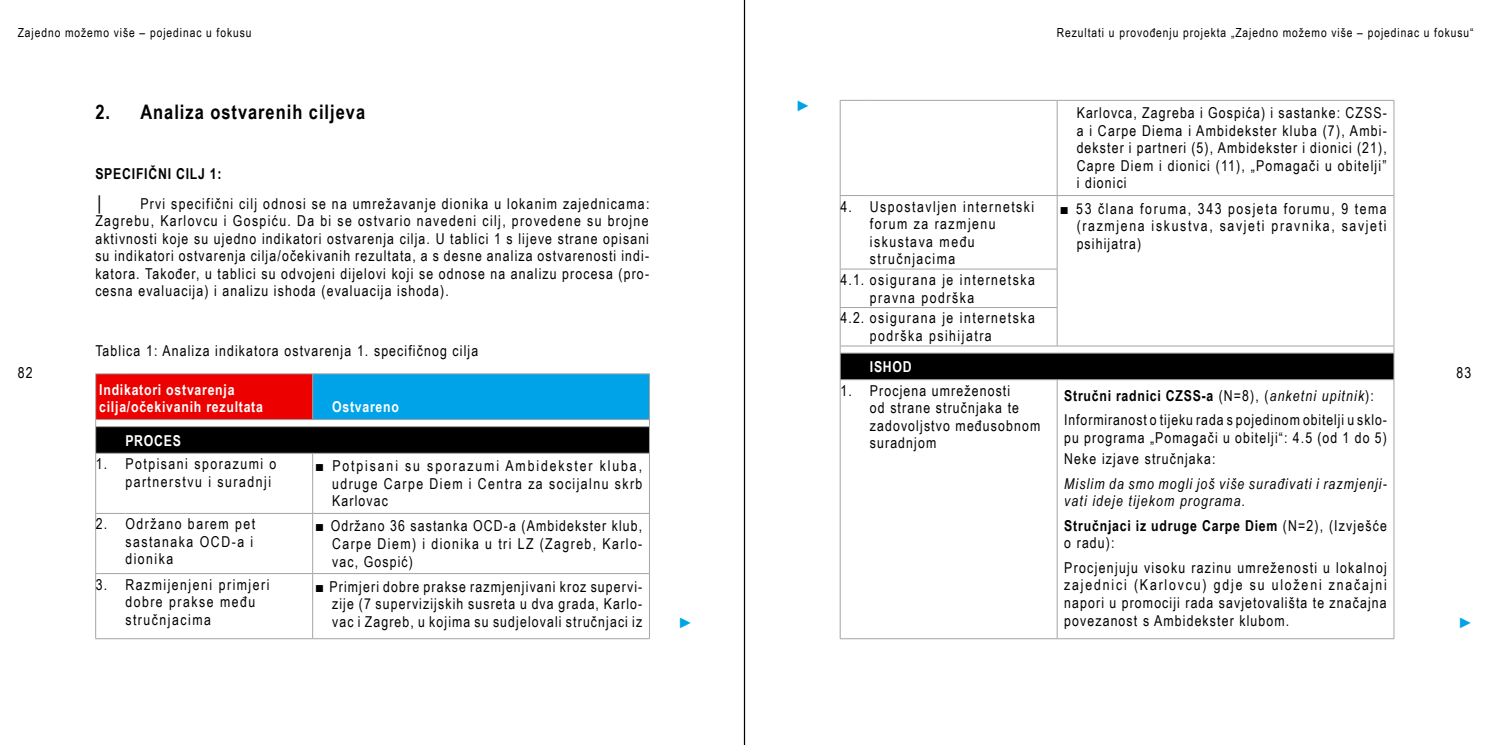
<style>
.page{position:relative;width:1489px;height:745px;background:#fff}
.page>*{position:absolute;margin:0;border:0;box-sizing:border-box;transform-origin:0 0}
.t1{font:700 20px "Arial Narrow";letter-spacing:.05em;color:#000}
.t2{font:15px/17.5px "Arial Narrow";letter-spacing:.075em;color:#000;text-align:justify}
.t3{font:15px/17.5px "Arial Narrow";letter-spacing:.1em;color:#000}
.t4{font:italic 15px/17.5px "Arial Narrow";letter-spacing:.075em;color:#000}
.t5{font:700 15px/17.5px "Arial Narrow";letter-spacing:.055em;color:#000}
.t6{font:700 15px/17.5px "Arial Narrow";letter-spacing:.05em;color:#fff}
.t7{font:15px "Arial Narrow";color:#00a3e7}
.t8{font:12.5px "Arial Narrow";letter-spacing:.075em;color:#000}
.s1{font-weight:700}
.s2{font-style:italic}
.s3{font-weight:400}
</style>
<div class="page">
<hr style="left:743px;top:0;width:1px;height:744px;background:#000">
<hr style="left:744px;top:0;width:1px;height:744px;background:#000">
<div style="left:96px;top:373px;width:216px;height:46px;background:#ec0000"></div>
<div style="left:312px;top:373px;width:337px;height:46px;background:#00a3e7"></div>
<hr style="left:312px;top:374px;width:1px;height:45px;background:#a4a4a4">
<hr style="left:312px;top:453px;width:1px;height:59px;background:#a4a4a4">
<hr style="left:312px;top:513px;width:1px;height:60px;background:#a4a4a4">
<hr style="left:312px;top:573px;width:1px;height:65px;background:#a4a4a4">
<hr style="left:95px;top:373px;width:30px;height:1px;background:#a4a4a4">
<hr style="left:95px;top:374px;width:1px;height:45px;background:#a4a4a4">
<hr style="left:125px;top:373px;width:187px;height:1px;background:#a4a4a4">
<hr style="left:312px;top:373px;width:337px;height:1px;background:#a4a4a4">
<hr style="left:649px;top:374px;width:1px;height:45px;background:#a4a4a4">
<svg style="left:95px;top:419px;width:555px;height:34px"></svg>
<hr style="left:125px;top:452px;width:187px;height:1px;background:#a4a4a4">
<hr style="left:312px;top:452px;width:337px;height:1px;background:#a4a4a4">
<hr style="left:649px;top:453px;width:1px;height:59px;background:#a4a4a4">
<hr style="left:125px;top:512px;width:187px;height:1px;background:#a4a4a4">
<hr style="left:312px;top:512px;width:337px;height:1px;background:#a4a4a4">
<hr style="left:649px;top:513px;width:1px;height:60px;background:#a4a4a4">
<hr style="left:125px;top:573px;width:187px;height:1px;background:#a4a4a4">
<hr style="left:312px;top:573px;width:337px;height:1px;background:#a4a4a4">
<hr style="left:649px;top:573px;width:1px;height:65px;background:#a4a4a4">
<hr style="left:125px;top:638px;width:187px;height:1px;background:#a4a4a4">
<hr style="left:312px;top:638px;width:337px;height:1px;background:#a4a4a4">
<hr style="left:95px;top:573px;width:1px;height:65px;background:#a4a4a4">
<hr style="left:95px;top:638px;width:30px;height:1px;background:#a4a4a4">
<hr style="left:95px;top:452px;width:30px;height:1px;background:#a4a4a4">
<hr style="left:95px;top:453px;width:1px;height:59px;background:#a4a4a4">
<hr style="left:95px;top:512px;width:30px;height:1px;background:#a4a4a4">
<hr style="left:95px;top:513px;width:1px;height:60px;background:#a4a4a4">
<hr style="left:95px;top:573px;width:30px;height:1px;background:#a4a4a4">
<hr style="left:1056px;top:101px;width:1px;height:94px;background:#a4a4a4">
<hr style="left:1056px;top:196px;width:1px;height:72px;background:#a4a4a4">
<hr style="left:1056px;top:269px;width:1px;height:38px;background:#a4a4a4">
<hr style="left:1056px;top:307px;width:1px;height:38px;background:#a4a4a4">
<hr style="left:1056px;top:380px;width:1px;height:258px;background:#a4a4a4">
<hr style="left:869px;top:100px;width:188px;height:1px;background:#a4a4a4">
<hr style="left:1057px;top:100px;width:337px;height:1px;background:#a4a4a4">
<hr style="left:1393px;top:101px;width:1px;height:94px;background:#a4a4a4">
<hr style="left:839px;top:196px;width:1px;height:72px;background:#a4a4a4">
<hr style="left:869px;top:195px;width:188px;height:1px;background:#a4a4a4">
<hr style="left:1057px;top:195px;width:337px;height:1px;background:#a4a4a4">
<hr style="left:1393px;top:196px;width:1px;height:73px;background:#a4a4a4">
<hr style="left:839px;top:268px;width:30px;height:1px;background:#a4a4a4">
<hr style="left:839px;top:269px;width:1px;height:38px;background:#a4a4a4">
<hr style="left:869px;top:268px;width:188px;height:1px;background:#a4a4a4">
<hr style="left:1393px;top:269px;width:1px;height:38px;background:#a4a4a4">
<hr style="left:839px;top:307px;width:30px;height:1px;background:#a4a4a4">
<hr style="left:839px;top:307px;width:1px;height:38px;background:#a4a4a4">
<hr style="left:869px;top:307px;width:188px;height:1px;background:#a4a4a4">
<hr style="left:1393px;top:307px;width:1px;height:38px;background:#a4a4a4">
<hr style="left:839px;top:345px;width:30px;height:1px;background:#a4a4a4">
<hr style="left:869px;top:345px;width:188px;height:1px;background:#a4a4a4">
<hr style="left:1057px;top:345px;width:337px;height:1px;background:#a4a4a4">
<svg style="left:839px;top:346px;width:555px;height:33px"></svg>
<hr style="left:839px;top:379px;width:30px;height:1px;background:#a4a4a4">
<hr style="left:839px;top:380px;width:1px;height:258px;background:#a4a4a4">
<hr style="left:869px;top:379px;width:188px;height:1px;background:#a4a4a4">
<hr style="left:1057px;top:379px;width:337px;height:1px;background:#a4a4a4">
<hr style="left:1393px;top:380px;width:1px;height:258px;background:#a4a4a4">
<hr style="left:839px;top:638px;width:30px;height:1px;background:#a4a4a4">
<hr style="left:869px;top:638px;width:188px;height:1px;background:#a4a4a4">
<hr style="left:1057px;top:638px;width:337px;height:1px;background:#a4a4a4">
<hr style="left:839px;top:100px;width:30px;height:1px;background:#a4a4a4">
<hr style="left:839px;top:101px;width:1px;height:94px;background:#a4a4a4">
<hr style="left:839px;top:195px;width:30px;height:1px;background:#a4a4a4">
<p class="t8" style="left:18px;top:24px;width:235px">Zajedno možemo više – pojedinac u fokusu</p>
<h1 class="t1" style="left:95px;top:96px;width:271px">2. Analiza ostvarenih ciljeva</h1>
<p class="t2" style="left:18px;top:363px;width:16px">82</p>
<p class="t5" style="left:95px;top:164px;width:128px">SPECIFIČNI CILJ 1:</p>
<p class="t2" style="left:95px;top:194px;width:11px">│</p>
<p class="t2" style="left:95px;top:194px;width:555px;text-indent:45px">Prvi specifični cilj odnosi se na umrežavanje dionika u lokanim zajednicama:<br>Zagrebu, Karlovcu i Gospiću. Da bi se ostvario navedeni cilj, provedene su brojne aktivnosti koje su ujedno indikatori ostvarenja cilja. U tablici 1 s lijeve strane opisani su indikatori ostvarenja cilja/očekivanih rezultata, a s desne analiza ostvarenosti indi&shy;katora. Također, u tablici su odvojeni dijelovi koji se odnose na analizu procesa (pro&shy;cesna evaluacija) i analizu ishoda (evaluacija ishoda).</p>
<p class="t2" style="left:95px;top:341px;width:384px">Tablica 1: Analiza indikatora ostvarenja 1. specifičnog cilja</p>
<p class="t6" style="left:99px;top:380px;width:165px">Indikatori ostvarenja cilja/očekivanih rezultata</p>
<p class="t6" style="left:332px;top:397px;width:68px">Ostvareno</p>
<p class="t6" style="left:125px;top:430px;width:57px">PROCES</p>
<p class="t3" style="left:125px;top:454px;width:153px;text-indent:-29px">1. Potpisani sporazumi o partnerstvu i suradnji</p>
<p class="t2" style="left:332px;top:456px;width:312px;text-indent:-16px">■ Potpisani su sporazumi Ambidekster kluba, udruge Carpe Diem i Centra za socijalnu skrb Karlovac</p>
<p class="t3" style="left:125px;top:514px;width:131px;text-indent:-29px">2. Održano barem pet sastanaka OCD-a i dionika</p>
<p class="t2" style="left:332px;top:516px;width:312px;text-indent:-16px">■ Održano 36 sastanka OCD-a (Ambidekster klub, Carpe Diem) i dionika u tri LZ (Zagreb, Karlo&shy;vac, Gospić)</p>
<p class="t3" style="left:125px;top:574px;width:146px;text-indent:-29px">3. Razmijenjeni primjeri dobre prakse među stručnjacima</p>
<p class="t2" style="left:332px;top:576px;width:312px;text-indent:-16px">■ Primjeri dobre prakse razmjenjivani kroz supervi&shy;zije (7 supervizijskih susreta u dva grada, Karlo&shy;vac i Zagreb, u kojima su sudjelovali stručnjaci iz</p>
<p class="t7" style="left:797px;top:95px;width:16px">►</p>
<p class="t8" style="left:1056px;top:24px;width:418px">Rezultati u provođenju projekta „Zajedno možemo više – pojedinac u fokusu“</p>
<p class="t2" style="left:1076px;top:104px;width:312px">Karlovca, Zagreba i Gospića) i sastanke: CZSS&shy;a i Carpe Diema i Ambidekster kluba (7), Ambi&shy;dekster i partneri (5), Ambidekster i dionici (21), Capre Diem i dionici (11), „Pomagači u obitelji” i dionici</p>
<p class="t3" style="left:869px;top:197px;width:166px;text-indent:-29px">4. Uspostavljen internetski forum za razmjenu iskustava među stručnjacima</p>
<p class="t2" style="left:1076px;top:199px;width:311px;text-indent:-16px">■ 53 člana foruma, 343 posjeta forumu, 9 tema (razmjena iskustva, savjeti pravnika, savjeti psihijatra)</p>
<p class="t3" style="left:869px;top:270px;width:167px;text-indent:-29px">4.1. osigurana je internetska pravna podrška</p>
<p class="t3" style="left:869px;top:308px;width:167px;text-indent:-29px">4.2. osigurana je internetska podrška psihijatra</p>
<p class="t6" style="left:869px;top:357px;width:43px">ISHOD</p>
<p class="t2" style="left:869px;top:381px;width:172px;text-align:left;text-indent:-29px">1. Procjena umreženosti<br>od strane stručnjaka te zadovoljstvo međusobnom suradnjom</p>
<p class="t2" style="left:1064px;top:382px;width:324px;line-height:24.6px"><span class="s1">Stručni radnici CZSS-a</span> (N=8), (<span class="s2">anketni upitnik</span>):<br>Informiranost o tijeku rada s pojedinom obitelji u sklo-</p>
<p class="t2" style="left:1456px;top:363px;width:16px">83</p>
<p class="t2" style="left:1064px;top:426px;width:324px;line-height:21px">pu programa „Pomagači u obitelji“: 4.5 (od 1 do 5)<br>Neke izjave stručnjaka:</p>
<p class="t4" style="left:1064px;top:474px;width:324px">Mislim da smo mogli još više surađivati i razmjenji&shy;vati ideje tijekom programa.</p>
<p class="t5" style="left:1064px;top:515px;width:324px">Stručnjaci iz udruge Carpe Diem <span class="s3">(N=2), (Izvješće o radu):</span></p>
<p class="t2" style="left:1064px;top:558px;width:324px">Procjenjuju visoku razinu umreženosti u lokalnoj zajednici (Karlovcu) gdje su uloženi značajni napori u promociji rada savjetovališta te značajna povezanost s Ambidekster klubom.</p>
<p class="t7" style="left:680px;top:611px;width:16px">►</p>
<p class="t7" style="left:1459px;top:611px;width:16px">►</p>
</div>
